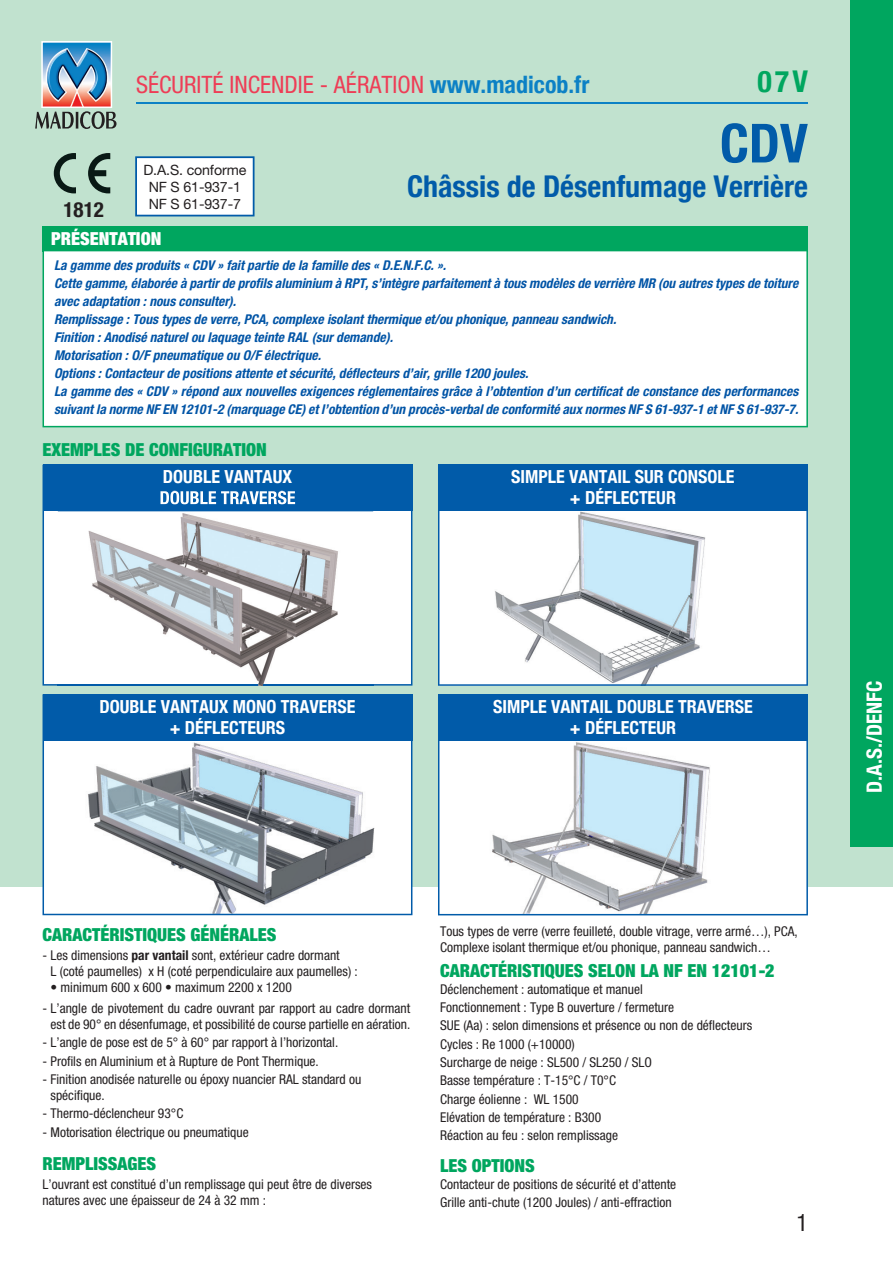
<style>
.page{position:relative;width:893px;height:1263px;background:#fff}
.page>*{position:absolute;margin:0;border:0;box-sizing:border-box;transform-origin:0 0}
.t1{font:700 condensed 54px "Helvetica Neue";color:#015ba9}
.t2{font:700 condensed 30px "Helvetica Neue";color:#015ba9}
.t3{font:700 condensed 30px "Helvetica Neue";color:#00a65f}
.t4{font:condensed 24px "Helvetica Neue";color:#ee3d56}
.t5{font:condensed 24px "Helvetica Neue";color:#231f20}
.t6{font:700 condensed 21px "Helvetica Neue";color:#fff}
.t7{font:700 condensed 21px "Helvetica Neue";color:#231f20}
.t8{font:700 condensed 18px/21px "Helvetica Neue";color:#fff;text-align:center}
.t9{font:900 condensed 18px "Helvetica Neue";color:#00a65f}
.t10{font:900 condensed 18px "Helvetica Neue";color:#fff}
.t11{font:14.25px/17.1px "Helvetica Neue";letter-spacing:-.01em;color:#231f20;text-align:center}
.t12{font:condensed 13.5px/18.3px "Helvetica Neue";color:#231f20}
.t13{font:italic 700 condensed 13.5px/18px "Helvetica Neue";color:#0154a6}
.s1{font-weight:700;color:#0c81c5}
.s2{font-weight:700}
</style>
<div class="page">
<div style="left:0;top:0;width:893px;height:887px;background:#c1e2cf"></div>
<div style="left:850px;top:0;width:43px;height:846px;background:#00a65f"></div>
<hr style="left:136px;top:102px;width:672px;height:1px;background:#0c81c5">
<svg style="left:35px;top:41px;width:82px;height:88px"></svg>
<svg style="left:43px;top:511px;width:369px;height:175px;background:#ebf2f8"></svg>
<svg style="left:43px;top:741px;width:369px;height:174px;background:#ced5da"></svg>
<svg style="left:438px;top:511px;width:370px;height:175px;background:#e7edf1"></svg>
<svg style="left:438px;top:741px;width:370px;height:174px;background:#e5ebef"></svg>
<div style="left:43px;top:226px;width:765px;height:26px;background:#00a65f"></div>
<div style="left:43px;top:465px;width:369px;height:46px;background:#015ba9"></div>
<div style="left:43px;top:694px;width:369px;height:47px;background:#015ba9"></div>
<div style="left:438px;top:465px;width:370px;height:46px;background:#015ba9"></div>
<div style="left:438px;top:694px;width:370px;height:47px;background:#015ba9"></div>
<div style="left:43px;top:251px;width:765px;height:176px;background:#fff"></div>
<svg style="left:54px;top:153px;width:22px;height:40px"></svg>
<svg style="left:88px;top:153px;width:22px;height:40px"></svg>
<svg style="left:135px;top:156px;width:120px;height:60px;background:#eaf1f7"></svg>
<img style="left:58px;top:491px;width:315px;height:194px">
<img style="left:161px;top:491px;width:134px;height:13px">
<h3 class="t4" style="left:136px;top:70px;width:455px">SÉCURITÉ INCENDIE - AÉRATION <span class="s1">www.madicob.fr</span></h3>
<h2 class="t3" style="left:757px;top:64px;width:52px">07V</h2>
<h1 class="t1" style="left:720px;top:111px;width:90px">CDV</h1>
<h2 class="t2" style="left:407px;top:168px;width:402px">Châssis de Désenfumage Verrière</h2>
<h3 class="t10" style="left:51px;top:227px;width:112px">PRÉSENTATION</h3>
<p class="t11" style="left:143px;top:161px;width:104px">D.A.S. conforme<br>NF S 61-937-1<br>NF S 61-937-7</p>
<h3 class="t7" style="left:64px;top:196px;width:42px">1812</h3>
<p class="t13" style="left:54px;top:256px;width:746px">La gamme des produits « CDV » fait partie de la famille des « D.E.N.F.C. ».<br>Cette gamme, élaborée à partir de profils aluminium à RPT, s’intègre parfaitement à tous modèles de verrière MR (ou autres types de toiture avec adaptation : nous consulter).<br>Remplissage : Tous types de verre, PCA, complexe isolant thermique et/ou phonique, panneau sandwich.<br>Finition : Anodisé naturel ou laquage teinte RAL (sur demande).<br>Motorisation : O/F pneumatique ou O/F électrique.<br>Options : Contacteur de positions attente et sécurité, déflecteurs d’air, grille 1200 joules.<br>La gamme des « CDV » répond aux nouvelles exigences réglementaires grâce à l’obtention d’un certificat de constance des performances suivant la norme NF EN 12101-2 (marquage CE) et l’obtention d’un procès-verbal de conformité aux normes NF S 61-937-1 et NF S 61-937-7.</p>
<h3 class="t9" style="left:43px;top:438px;width:226px">EXEMPLES DE CONFIGURATION</h3>
<h3 class="t8" style="left:163px;top:466px;width:131px">DOUBLE VANTAUX</h3>
<h3 class="t8" style="left:511px;top:466px;width:225px">SIMPLE VANTAIL SUR CONSOLE + DÉFLECTEUR</h3>
<h3 class="t8" style="left:99px;top:696px;width:257px">DOUBLE VANTAUX MONO TRAVERSE + DÉFLECTEURS</h3>
<h3 class="t8" style="left:493px;top:696px;width:261px">SIMPLE VANTAIL DOUBLE TRAVERSE + DÉFLECTEUR</h3>
<h3 class="t9" style="left:43px;top:923px;width:236px">CARACTÉRISTIQUES GÉNÉRALES</h3>
<p class="t12" style="left:51px;top:947px;width:309px;line-height:16.2px;text-indent:-8px">- Les dimensions <span class="s2">par vantail</span> sont, extérieur cadre dormant<br>L (coté paumelles) x H (coté perpendiculaire aux paumelles) :</p>
<p class="t12" style="left:51px;top:978px;width:243px">• minimum 600 x 600 • maximum 2200 x 1200</p>
<p class="t12" style="left:43px;top:1000px;width:369px;line-height:16.2px;text-align:center">- L’angle de pivotement du cadre ouvrant par rapport au cadre dormant est de 90° en désenfumage, et possibilité de course partielle en aération.</p>
<p class="t12" style="left:43px;top:1033px;width:297px">- L’angle de pose est de 5° à 60° par rapport à l’horizontal.</p>
<p class="t12" style="left:43px;top:1051px;width:278px">- Profils en Aluminium et à Rupture de Pont Thermique.</p>
<p class="t12" style="left:51px;top:1071px;width:312px;line-height:16.2px;text-indent:-8px">- Finition anodisée naturelle ou époxy nuancier RAL standard ou spécifique.</p>
<p class="t12" style="left:43px;top:1104px;width:142px">- Thermo-déclencheur 93°C</p>
<p class="t12" style="left:43px;top:1123px;width:208px">- Motorisation électrique ou pneumatique</p>
<h3 class="t9" style="left:43px;top:1152px;width:115px">REMPLISSAGES</h3>
<p class="t12" style="left:43px;top:1175px;width:331px;line-height:16.2px">L’ouvrant est constitué d’un remplissage qui peut être de diverses natures avec une épaisseur de 24 à 32 mm :</p>
<p class="t12" style="left:440px;top:922px;width:359px;line-height:16.2px">Tous types de verre (verre feuilleté, double vitrage, verre armé…), PCA,<br>Complexe isolant thermique et/ou phonique, panneau sandwich…</p>
<h3 class="t9" style="left:440px;top:959px;width:336px">CARACTÉRISTIQUES SELON LA NF EN 12101-2</h3>
<p class="t12" style="left:440px;top:980px;width:314px">Déclenchement : automatique et manuel<br>Fonctionnement : Type B ouverture / fermeture<br>SUE (Aa) : selon dimensions et présence ou non de déflecteurs Cycles : Re 1000 (+10000)<br>Surcharge de neige : SL500 / SL250 / SLO<br>Basse température : T-15°C / T0°C<br>Charge éolienne : WL 1500<br>Elévation de température : B300<br>Réaction au feu : selon remplissage</p>
<h3 class="t9" style="left:440px;top:1154px;width:96px">LES OPTIONS</h3>
<p class="t12" style="left:440px;top:1175px;width:238px">Contacteur de positions de sécurité et d’attente<br>Grille anti-chute (1200 Joules) / anti-effraction</p>
<h3 class="t5" style="left:796px;top:1208px;width:13px">1</h3>
<h3 class="t6" style="left:862px;top:793px;width:113px;rotate:-90deg">D.A.S./DENFC</h3>
</div>
